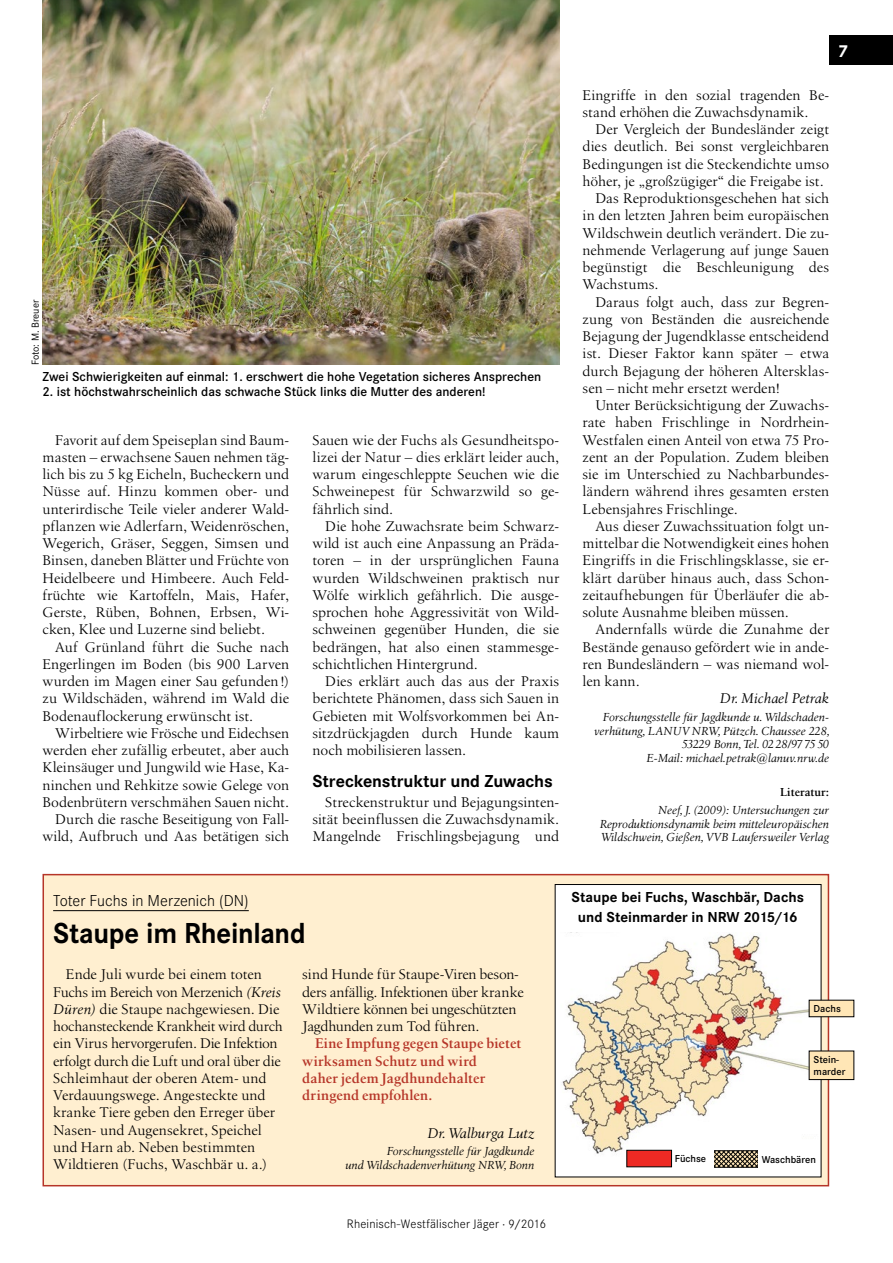
<style>
.page{position:relative;width:893px;height:1263px;background:#fff}
.page>*{position:absolute;margin:0;border:0;box-sizing:border-box;transform-origin:0 0}
.t1{font:700 30px "Corporate S";letter-spacing:-.01em;color:#000;scale:.95 1}
.t2{font:700 18px "Corporate S";letter-spacing:-.005em;color:#000}
.t3{font:700 18px "Corporate S";color:#fff}
.t4{font:300 16.5px "Corporate S";color:#000}
.t5{font:700 15px/19.5px "Corporate S";color:#000;text-align:center}
.t6{font:14.55px/17.2px "Birka LT Pro";letter-spacing:.005em;color:#000;text-align:justify}
.t7{font:600 14.55px/17.2px "Birka LT Pro";letter-spacing:.005em;color:#b63528}
.t8{font:italic 14.55px "Birka LT Pro";color:#000}
.t9{font:600 13.5px "Corporate S";color:#000}
.t10{font:300 12.75px "Corporate S";letter-spacing:.01em;color:#000}
.t11{font:italic 12px/13.5px "Birka LT Pro";color:#000;text-align:right}
.t12{font:600 12px "Birka LT Pro";color:#000}
.t13{font:600 10.5px/12px "Corporate S";color:#000}
.t14{font:10.5px "Corporate S";color:#000}
.s1{font-style:italic}
</style>
<div class="page">
<div style="left:829px;top:35px;width:64px;height:30px;background:#000"></div>
<div style="left:43px;top:874px;width:786px;height:312px;background:#ffefd0;border:2px solid #b63528"></div>
<div style="left:555px;top:884px;width:266px;height:293px;background:#fff"></div>
<img style="left:562px;top:933px;width:257px;height:224px">
<hr style="left:53px;top:910px;width:196px;height:1px;background:#000">
<img style="left:43px;top:0;width:516px;height:365px">
<div style="left:766px;top:1110px;width:54px;height:24px;background:#fff"></div>
<svg style="left:809px;top:1000px;width:45px;height:17px"></svg>
<svg style="left:809px;top:1050px;width:45px;height:30px"></svg>
<svg style="left:713px;top:1150px;width:46px;height:18px"></svg>
<div style="left:695px;top:1146px;width:18px;height:25px;background:#fff"></div>
<div style="left:759px;top:1146px;width:18px;height:25px;background:#fff"></div>
<svg style="left:626px;top:1150px;width:46px;height:17px"></svg>
<p class="t14" style="left:29px;top:365px;width:67px;rotate:-90deg">Foto: M. Breuer</p>
<p class="t9" style="left:43px;top:369px;width:500px">Zwei Schwierigkeiten auf einmal: 1. erschwert die hohe Vegetation sicheres Ansprechen</p>
<p class="t9" style="left:43px;top:384px;width:444px">2. ist höchstwahrscheinlich das schwache Stück links die Mutter des anderen!</p>
<p class="t6" style="left:43px;top:431px;width:248px;text-indent:13px">Favorit auf dem Speiseplan sind Baum&shy;masten – erwachsene Sauen nehmen täg&shy;lich bis zu 5 kg Eicheln, Bucheckern und Nüsse auf. Hinzu kommen ober- und unterirdische Teile vieler anderer Wald&shy;pflanzen wie Adlerfarn, Weidenröschen, Wegerich, Gräser, Seggen, Simsen und Binsen, daneben Blätter und Früchte von Heidelbeere und Himbeere. Auch Feld&shy;früchte wie Kartoffeln, Mais, Hafer, Gerste, Rüben, Bohnen, Erbsen, Wi&shy;cken, Klee und Luzerne sind beliebt.</p>
<p class="t6" style="left:43px;top:638px;width:248px;text-indent:13px">Auf Grünland führt die Suche nach Engerlingen im Boden (bis 900 Larven wurden im Magen einer Sau gefunden!) zu Wildschäden, während im Wald die Bodenauflockerung erwünscht ist.</p>
<p class="t6" style="left:43px;top:724px;width:248px;text-align:right">Wirbeltiere wie Frösche und Eidechsen werden eher zufällig erbeutet, aber auch Kleinsäuger und Jungwild wie Hase, Ka&shy;ninchen und Rehkitze sowie Gelege von Bodenbrütern verschmähen Sauen nicht.<br>Durch die rasche Beseitigung von Fall&shy;wild, Aufbruch und Aas betätigen sich</p>
<p class="t6" style="left:313px;top:431px;width:248px">Sauen wie der Fuchs als Gesundheitspo&shy;lizei der Natur – dies erklärt leider auch, warum eingeschleppte Seuchen wie die Schweinepest für Schwarzwild so ge&shy;fährlich sind.</p>
<p class="t6" style="left:313px;top:517px;width:248px;text-indent:13px">Die hohe Zuwachsrate beim Schwarz&shy;wild ist auch eine Anpassung an Präda&shy;toren – in der ursprünglichen Fauna wurden Wildschweinen praktisch nur Wölfe wirklich gefährlich. Die ausge&shy;sprochen hohe Aggressivität von Wild&shy;schweinen gegenüber Hunden, die sie bedrängen, hat also einen stammesge&shy;schichtlichen Hintergrund.</p>
<p class="t6" style="left:313px;top:673px;width:248px;text-indent:13px">Dies erklärt auch das aus der Praxis berichtete Phänomen, dass sich Sauen in Gebieten mit Wolfsvorkommen bei An&shy;sitzdrückjagden durch Hunde kaum noch mobilisieren lassen.</p>
<p class="t2" style="left:313px;top:770px;width:242px">Streckenstruktur und Zuwachs</p>
<p class="t6" style="left:313px;top:793px;width:248px;text-indent:13px">Streckenstruktur und Bejagungsinten&shy;sität beeinflussen die Zuwachsdynamik.<br>Mangelnde Frischlingsbejagung und</p>
<p class="t3" style="left:838px;top:40px;width:12px">7</p>
<p class="t6" style="left:583px;top:86px;width:248px">Eingriffe in den sozial tragenden Be&shy;stand erhöhen die Zuwachsdynamik.</p>
<p class="t6" style="left:595px;top:121px;width:235px">Der Vergleich der Bundesländer zeigt</p>
<p class="t6" style="left:583px;top:138px;width:248px">dies deutlich. Bei sonst vergleichbaren</p>
<p class="t6" style="left:583px;top:155px;width:248px">Bedingungen ist die Steckendichte umso</p>
<p class="t6" style="left:583px;top:172px;width:243px">höher, je „großzügiger“ die Freigabe ist.</p>
<p class="t6" style="left:595px;top:190px;width:235px">Das Reproduktionsgeschehen hat sich</p>
<p class="t6" style="left:583px;top:207px;width:248px">in den letzten Jahren beim europäischen</p>
<p class="t6" style="left:583px;top:224px;width:248px">Wildschwein deutlich verändert. Die zu-</p>
<p class="t6" style="left:583px;top:241px;width:248px">nehmende Verlagerung auf junge Sauen</p>
<p class="t6" style="left:583px;top:259px;width:248px">begünstigt die Beschleunigung des</p>
<p class="t6" style="left:583px;top:276px;width:78px">Wachstums.</p>
<p class="t6" style="left:595px;top:293px;width:235px">Daraus folgt auch, dass zur Begren-</p>
<p class="t6" style="left:583px;top:310px;width:248px">zung von Beständen die ausreichende</p>
<p class="t6" style="left:583px;top:328px;width:248px">Bejagung der Jugendklasse entscheidend</p>
<p class="t6" style="left:583px;top:345px;width:248px">ist. Dieser Faktor kann später – etwa</p>
<p class="t6" style="left:583px;top:362px;width:248px">durch Bejagung der höheren Altersklas-</p>
<p class="t6" style="left:583px;top:379px;width:199px">sen – nicht mehr ersetzt werden!</p>
<p class="t6" style="left:595px;top:397px;width:235px">Unter Berücksichtigung der Zuwachs-</p>
<p class="t6" style="left:583px;top:414px;width:248px">rate haben Frischlinge in Nordrhein-</p>
<p class="t6" style="left:583px;top:431px;width:248px">Westfalen einen Anteil von etwa 75 Pro-</p>
<p class="t6" style="left:583px;top:448px;width:248px">zent an der Population. Zudem bleiben</p>
<p class="t6" style="left:583px;top:466px;width:248px">sie im Unterschied zu Nachbarbundes-</p>
<p class="t6" style="left:583px;top:483px;width:248px">ländern während ihres gesamten ersten</p>
<p class="t6" style="left:583px;top:500px;width:157px">Lebensjahres Frischlinge.</p>
<p class="t6" style="left:595px;top:517px;width:235px">Aus dieser Zuwachssituation folgt un-</p>
<p class="t6" style="left:583px;top:535px;width:248px">mittelbar die Notwendigkeit eines hohen</p>
<p class="t6" style="left:583px;top:552px;width:248px">Eingriffs in die Frischlingsklasse, sie er-</p>
<p class="t6" style="left:583px;top:569px;width:248px">klärt darüber hinaus auch, dass Schon-</p>
<p class="t6" style="left:583px;top:586px;width:248px">zeitaufhebungen für Überläufer die ab-</p>
<p class="t6" style="left:583px;top:604px;width:208px">solute Ausnahme bleiben müssen.</p>
<p class="t6" style="left:595px;top:621px;width:235px">Andernfalls würde die Zunahme der</p>
<p class="t6" style="left:583px;top:638px;width:248px">Bestände genauso gefördert wie in ande-</p>
<p class="t6" style="left:583px;top:655px;width:248px">ren Bundesländern – was niemand wol-</p>
<p class="t6" style="left:583px;top:673px;width:59px">len kann.</p>
<p class="t8" style="left:720px;top:690px;width:111px">Dr. Michael Petrak</p>
<p class="t11" style="left:594px;top:710px;width:237px">Forschungsstelle für Jagdkunde u. Wildschaden&shy;verhütung, LANUV NRW, Pützch. Chaussee 228, 53229 Bonn, Tel. 0228/977550<br>E-Mail: michael.petrak@lanuv.nrw.de</p>
<p class="t12" style="left:780px;top:785px;width:51px">Literatur:</p>
<p class="t11" style="left:600px;top:803px;width:231px;text-align:justify;text-indent:58px">Neef, J. (2009): Untersuchungen zur Reproduktionsdynamik beim mitteleuropäischen Wildschwein, Gießen, VVB Laufersweiler Verlag</p>
<p class="t4" style="left:53px;top:891px;width:197px">Toter Fuchs in Merzenich (DN)</p>
<h1 class="t1" style="left:53px;top:916px;width:267px">Staupe im Rheinland</h1>
<p class="t6" style="left:53px;top:966px;width:231px;text-align:left;text-indent:13px">Ende Juli wurde bei einem toten Fuchs im Bereich von Merzenich <span class="s1">(Kreis Düren)</span> die Staupe nachgewiesen. Die hochansteckende Krankheit wird durch ein Virus hervorgerufen. Die Infektion erfolgt durch die Luft und oral über die Schleimhaut der oberen Atem- und Verdauungswege. Angesteckte und kranke Tiere geben den Erreger über Nasen- und Augensekret, Speichel und Harn ab. Neben bestimmten Wildtieren (Fuchs, Waschbär u. a.)</p>
<p class="t6" style="left:302px;top:966px;width:223px;text-align:left">sind Hunde für Staupe-Viren beson&shy;ders anfällig. Infektionen über kranke Wildtiere können bei ungeschützten Jagdhunden zum Tod führen.</p>
<p class="t7" style="left:302px;top:1035px;width:221px;text-indent:13px">Eine Impfung gegen Staupe bietet wirksamen Schutz und wird<br>daher jedem Jagdhundehalter dringend empfohlen.</p>
<p class="t8" style="left:427px;top:1124px;width:108px">Dr. Walburga Lutz</p>
<p class="t11" style="left:345px;top:1145px;width:190px">Forschungsstelle für Jagdkunde<br>und Wildschadenverhütung NRW, Bonn</p>
<p class="t5" style="left:572px;top:888px;width:234px">Staupe bei Fuchs, Waschbär, Dachs und Steinmarder in NRW 2015/16</p>
<p class="t13" style="left:814px;top:1003px;width:29px">Dachs</p>
<p class="t13" style="left:814px;top:1054px;width:33px">Stein&shy;marder</p>
<p class="t13" style="left:675px;top:1153px;width:33px">Füchse</p>
<p class="t13" style="left:762px;top:1153px;width:56px">Waschbären</p>
<p class="t10" style="left:347px;top:1217px;width:201px">Rheinisch-Westfälischer Jäger · 9/2016</p>
</div>
